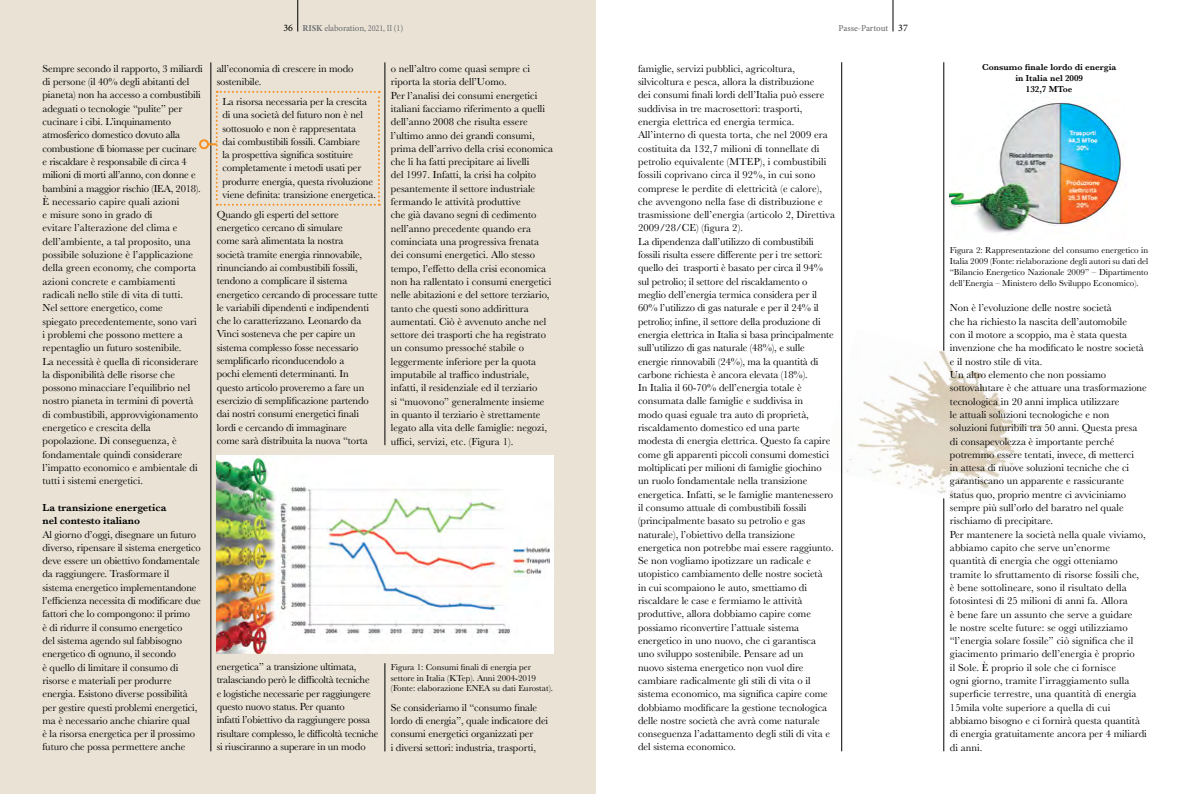
<style>
.page{position:relative;width:1191px;height:794px;background:#fff}
.page>*{position:absolute;margin:0;border:0;box-sizing:border-box;transform-origin:0 0}
.t1{font:10.6px/13.3px "Baskerville";color:#000}
.t2{font:10.6px/13.3px "Baskerville";letter-spacing:-.02em;color:#000}
.t3{font:600 10.6px/13.3px "Baskerville";color:#000}
.t4{font:10px "Minion Pro";color:#000}
.t5{font:9px/10.8px "Baskerville";color:#000;text-align:justify}
.t6{font:600 9px/10.8px "Baskerville";color:#000;text-align:center}
.t7{font:9px "Minion Pro";letter-spacing:-.01em;color:#6d6e71}
.t8{font:500 9px "Minion Pro";letter-spacing:-.005em;color:#6d6e71}
.s1{font-size:10px;color:#000}
.s2{font-weight:700}
</style>
<div class="page">
<hr style="left:892px;top:0;width:1px;height:31px;background:#000">
<hr style="left:943px;top:62px;width:1px;height:689px;background:#000">
<img style="left:842px;top:329px;width:202px;height:198px">
<img style="left:949px;top:99px;width:175px;height:134px">
<hr style="left:841px;top:62px;width:1px;height:689px;background:#000">
<div style="left:0;top:0;width:595px;height:794px;background:#e9e2d5"></div>
<img style="left:217px;top:456px;width:336px;height:197px">
<hr style="left:385px;top:62px;width:1px;height:383px;background:#000">
<hr style="left:385px;top:663px;width:1px;height:88px;background:#000">
<hr style="left:297px;top:0;width:1px;height:31px;background:#000">
<hr style="left:211px;top:62px;width:1px;height:689px;background:#000">
<svg style="left:208px;top:91px;width:172px;height:115px"></svg>
<div style="left:199px;top:139px;width:10px;height:10px;border:2px solid #f79022;border-radius:50%"></div>
<p class="t1" style="left:43px;top:62px;width:162px">Sempre secondo il rapporto, 3 miliardi di persone (il 40% degli abitanti del pianeta) non ha accesso a combustibili adeguati o tecnologie “pulite” per cucinare i cibi. L’inquinamento atmosferico domestico dovuto alla combustione di biomasse per cucinare e riscaldare è responsabile di circa 4 milioni di morti all’anno, con donne e bambini a maggior rischio (IEA, 2018).<br>È necessario capire quali azioni<br>e misure sono in grado di<br>evitare l’alterazione del clima e dell’ambiente, a tal proposito, una possibile soluzione è l’applicazione della green economy, che comporta azioni concrete e cambiamenti radicali nello stile di vita di tutti.<br>Nel settore energetico, come<br>spiegato precedentemente, sono vari<br>i problemi che possono mettere a repentaglio un futuro sostenibile.<br>La necessità è quella di riconsiderare la disponibilità delle risorse che possono minacciare l’equilibrio nel nostro pianeta in termini di povertà di combustibili, approvvigionamento energetico e crescita della popolazione. Di conseguenza, è fondamentale quindi considerare l’impatto economico e ambientale di tutti i sistemi energetici.</p>
<p class="t3" style="left:43px;top:501px;width:125px">La transizione energetica nel contesto italiano</p>
<p class="t1" style="left:43px;top:527px;width:160px">Al giorno d’oggi, disegnare un futuro diverso, ripensare il sistema energetico deve essere un obiettivo fondamentale da raggiungere. Trasformare il sistema energetico implementandone l’efficienza necessita di modificare due fattori che lo compongono: il primo<br>è di ridurre il consumo energetico<br>del sistema agendo sul fabbisogno energetico di ognuno, il secondo<br>è quello di limitare il consumo di risorse e materiali per produrre energia. Esistono diverse possibilità per gestire questi problemi energetici, ma è necessario anche chiarire qual<br>è la risorsa energetica per il prossimo futuro che possa permettere anche</p>
<p class="t7" style="left:283px;top:22px;width:121px"><span class="s1">36</span> <span class="s2">RISK</span> elaboration, 2021, II (1)</p>
<p class="t8" style="left:838px;top:22px;width:51px">Passe-Partout</p>
<p class="t4" style="left:898px;top:21px;width:11px">37</p>
<p class="t1" style="left:217px;top:62px;width:138px">all’economia di crescere in modo sostenibile.</p>
<p class="t1" style="left:222px;top:95px;width:155px">La risorsa necessaria per la crescita di una società del futuro non è nel sottosuolo e non è rappresentata<br>dai combustibili fossili. Cambiare<br>la prospettiva significa sostituire completamente i metodi usati per produrre energia, questa rivoluzione viene definita: transizione energetica.</p>
<p class="t1" style="left:217px;top:208px;width:162px">Quando gli esperti del settore energetico cercano di simulare<br>come sarà alimentata la nostra<br>società tramite energia rinnovabile, rinunciando ai combustibili fossili, tendono a complicare il sistema energetico cercando di processare tutte le variabili dipendenti e indipendenti che lo caratterizzano. Leonardo da Vinci sosteneva che per capire un sistema complesso fosse necessario semplificarlo riconducendolo a<br>pochi elementi determinanti. In questo articolo proveremo a fare un esercizio di semplificazione partendo dai nostri consumi energetici finali lordi e cercando di immaginare<br>come sarà distribuita la nuova “torta</p>
<p class="t1" style="left:391px;top:62px;width:164px">o nell’altro come quasi sempre ci riporta la storia dell’Uomo.<br>Per l’analisi dei consumi energetici italiani facciamo riferimento a quelli dell’anno 2008 che risulta essere l’ultimo anno dei grandi consumi, prima dell’arrivo della crisi economica che li ha fatti precipitare ai livelli<br>del 1997. Infatti, la crisi ha colpito pesantemente il settore industriale fermando le attività produttive<br>che già davano segni di cedimento nell’anno precedente quando era cominciata una progressiva frenata dei consumi energetici. Allo stesso tempo, l’effetto della crisi economica non ha rallentato i consumi energetici nelle abitazioni e del settore terziario, tanto che questi sono addirittura aumentati. Ciò è avvenuto anche nel settore dei trasporti che ha registrato un consumo pressoché stabile o leggermente inferiore per la quota imputabile al traffico industriale, infatti, il residenziale ed il terziario<br>si “muovono” generalmente insieme in quanto il terziario è strettamente legato alla vita delle famiglie: negozi, uffici, servizi, etc. (Figura 1).</p>
<p class="t2" style="left:217px;top:660px;width:163px">energetica” a transizione ultimata, tralasciando però le difficoltà tecniche<br>e logistiche necessarie per raggiungere questo nuovo status. Per quanto<br>infatti l’obiettivo da raggiungere possa risultare complesso, le difficoltà tecniche si riusciranno a superare in un modo</p>
<p class="t5" style="left:391px;top:661px;width:164px;text-align:left">Figura 1: Consumi finali di energia per settore in Italia (KTep). Anni 2004-2019 (Fonte: elaborazione ENEA su dati Eurostat).</p>
<p class="t1" style="left:391px;top:701px;width:159px">Se consideriamo il “consumo finale lordo di energia”, quale indicatore dei consumi energetici organizzati per<br>i diversi settori: industria, trasporti,</p>
<p class="t1" style="left:638px;top:62px;width:199px">famiglie, servizi pubblici, agricoltura, silvicoltura e pesca, allora la distribuzione<br>dei consumi finali lordi dell’Italia può essere suddivisa in tre macrosettori: trasporti, energia elettrica ed energia termica.<br>All’interno di questa torta, che nel 2009 era costituita da 132,7 milioni di tonnellate di petrolio equivalente (MTEP), i combustibili fossili coprivano circa il 92%, in cui sono comprese le perdite di elettricità (e calore), che avvengono nella fase di distribuzione e trasmissione dell’energia (articolo 2, Direttiva 2009/28/CE) (figura 2).<br>La dipendenza dall’utilizzo di combustibili fossili risulta essere differente per i tre settori: quello dei trasporti è basato per circa il 94% sul petrolio; il settore del riscaldamento o meglio dell’energia termica considera per il 60% l’utilizzo di gas naturale e per il 24% il petrolio; infine, il settore della produzione di energia elettrica in Italia si basa principalmente sull’utilizzo di gas naturale (48%), e sulle energie rinnovabili (24%), ma la quantità di carbone richiesta è ancora elevata (18%).<br>In Italia il 60-70% dell’energia totale è consumata dalle famiglie e suddivisa in<br>modo quasi eguale tra auto di proprietà, riscaldamento domestico ed una parte modesta di energia elettrica. Questo fa capire come gli apparenti piccoli consumi domestici moltiplicati per milioni di famiglie giochino un ruolo fondamentale nella transizione energetica. Infatti, se le famiglie mantenessero il consumo attuale di combustibili fossili (principalmente basato su petrolio e gas naturale), l’obiettivo della transizione energetica non potrebbe mai essere raggiunto.<br>Se non vogliamo ipotizzare un radicale e utopistico cambiamento delle nostre società<br>in cui scompaiono le auto, smettiamo di riscaldare le case e fermiamo le attività produttive, allora dobbiamo capire come possiamo riconvertire l’attuale sistema energetico in uno nuovo, che ci garantisca uno sviluppo sostenibile. Pensare ad un<br>nuovo sistema energetico non vuol dire cambiare radicalmente gli stili di vita o il sistema economico, ma significa capire come dobbiamo modificare la gestione tecnologica delle nostre società che avrà come naturale conseguenza l’adattamento degli stili di vita e del sistema economico.</p>
<p class="t6" style="left:982px;top:62px;width:136px">Consumo finale lordo di energia in Italia nel 2009<br>132,7 MToe</p>
<p class="t5" style="left:949px;top:245px;width:200px">Figura 2: Rappresentazione del consumo energetico in Italia 2009 (Fonte: rielaborazione degli autori su dati del “Bilancio Energetico Nazionale 2009” – Dipartimento dell’Energia – Ministero dello Sviluppo Economico).</p>
<p class="t1" style="left:950px;top:301px;width:198px">Non è l’evoluzione delle nostre società<br>che ha richiesto la nascita dell’automobile<br>con il motore a scoppio, ma è stata questa invenzione che ha modificato le nostre società e il nostro stile di vita.<br>Un altro elemento che non possiamo sottovalutare è che attuare una trasformazione tecnologica in 20 anni implica utilizzare<br>le attuali soluzioni tecnologiche e non soluzioni futuribili tra 50 anni. Questa presa di consapevolezza è importante perché potremmo essere tentati, invece, di metterci<br>in attesa di nuove soluzioni tecniche che ci garantiscano un apparente e rassicurante status quo, proprio mentre ci avviciniamo sempre più sull’orlo del baratro nel quale rischiamo di precipitare.<br>Per mantenere la società nella quale viviamo, abbiamo capito che serve un’enorme quantità di energia che oggi otteniamo tramite lo sfruttamento di risorse fossili che,<br>è bene sottolineare, sono il risultato della fotosintesi di 25 milioni di anni fa. Allora<br>è bene fare un assunto che serve a guidare<br>le nostre scelte future: se oggi utilizziamo “l’energia solare fossile” ciò significa che il giacimento primario dell’energia è proprio<br>il Sole. È proprio il sole che ci fornisce<br>ogni giorno, tramite l’irraggiamento sulla superficie terrestre, una quantità di energia 15mila volte superiore a quella di cui abbiamo bisogno e ci fornirà questa quantità di energia gratuitamente ancora per 4 miliardi di anni.</p>
</div>
